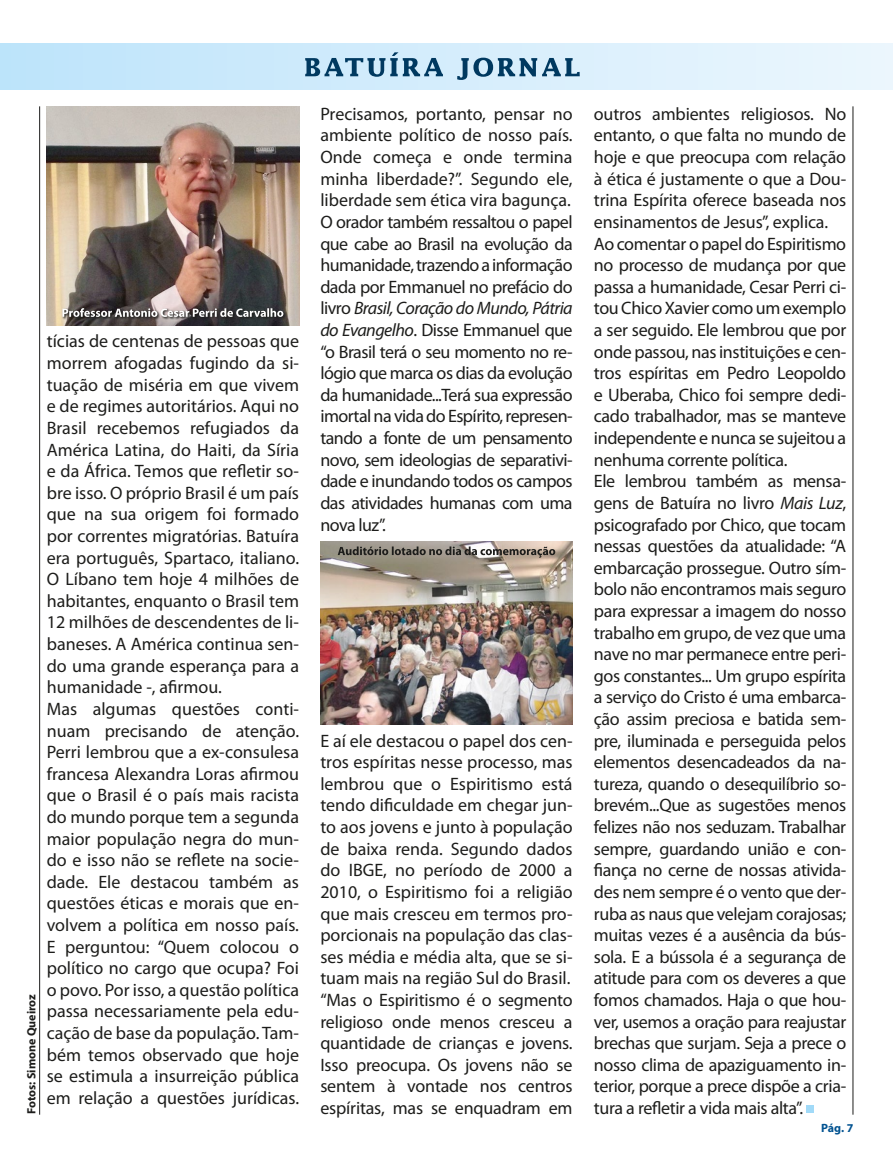
<style>
.page{position:relative;width:893px;height:1170px;background:#fff}
.page>*{position:absolute;margin:0;border:0;box-sizing:border-box;transform-origin:0 0}
.t1{font:18px/21.6px "Myriad Pro";letter-spacing:-.01em;color:#1d1d1b}
.t2{font:700 12px "Myriad Pro";color:#1d1d1b}
.t3{font:700 12px "Myriad Pro";color:#005290}
.s1{font-style:italic}
</style>
<div class="page">
<div style="left:0;top:44px;width:893px;height:45px;background:linear-gradient(to right,#bde4fa,#ecf6fd)"></div>
<hr style="left:853px;top:106px;width:1px;height:1008px;background:#1d1d1b">
<hr style="left:39px;top:106px;width:1px;height:1008px;background:#1d1d1b">
<svg style="left:305px;top:52px;width:138px;height:25px;background:#8cb0c8"></svg>
<svg style="left:457px;top:58px;width:123px;height:22px;background:#88abc2"></svg>
<div style="left:806px;top:1104px;width:8px;height:8px;background:#a1daf8"></div>
<img style="left:320px;top:541px;width:253px;height:183px">
<svg style="left:338px;top:546px;width:217px;height:11px;background:#847d75"></svg>
<img style="left:47px;top:106px;width:252px;height:219px">
<svg style="left:62px;top:307px;width:225px;height:13px"></svg>
<svg style="left:62px;top:308px;width:221px;height:9px"></svg>
<p class="t2" style="left:24px;top:1113px;width:121px;rotate:-90deg">Fotos: Simone Queiroz</p>
<p class="t1" style="left:47px;top:330px;width:254px">tícias de centenas de pessoas que morrem afogadas fugindo da si&shy;tuação de miséria em que vivem e de regimes autoritários. Aqui no<br>Brasil recebemos refugiados da<br>América Latina, do Haiti, da Síria e da África. Temos que refletir so&shy;bre isso. O próprio Brasil é um país que na sua origem foi formado por correntes migratórias. Batuíra era português, Spartaco, italiano.<br>O Líbano tem hoje 4 milhões de habitantes, enquanto o Brasil tem<br>12 milhões de descendentes de li&shy;baneses. A América continua sen&shy;do uma grande esperança para a humanidade -, afirmou.<br>Mas algumas questões conti&shy;nuam precisando de atenção.<br>Perri lembrou que a ex-consulesa francesa Alexandra Loras afirmou que o Brasil é o país mais racista do mundo porque tem a segunda maior população negra do mun&shy;do e isso não se reflete na socie&shy;dade. Ele destacou também as questões éticas e morais que en&shy;volvem a política em nosso país.<br>E perguntou: “Quem colocou o político no cargo que ocupa? Foi o povo. Por isso, a questão política passa necessariamente pela edu&shy;cação de base da população. Tam&shy;bém temos observado que hoje se estimula a insurreição pública em relação a questões jurídicas.</p>
<p class="t1" style="left:320px;top:103px;width:254px;text-align:justify">Precisamos, portanto, pensar no ambiente político de nosso país.<br>Onde começa e onde termina minha liberdade?”. Segundo ele, liberdade sem ética vira bagunça.<br>O orador também ressaltou o papel que cabe ao Brasil na evolução da humanidade, trazendo a informação dada por Emmanuel no prefácio do livro <span class="s1">Brasil, Coração do Mundo, Pátria do Evangelho</span>. Disse Emmanuel que “o Brasil terá o seu momento no re&shy;lógio que marca os dias da evolução da humanidade...Terá sua expressão imortal na vida do Espírito, represen&shy;tando a fonte de um pensamento novo, sem ideologias de separativi&shy;dade e inundando todos os campos das atividades humanas com uma nova luz”.</p>
<p class="t1" style="left:320px;top:729px;width:254px">E aí ele destacou o papel dos cen&shy;tros espíritas nesse processo, mas lembrou que o Espiritismo está tendo dificuldade em chegar jun&shy;to aos jovens e junto à população de baixa renda. Segundo dados do IBGE, no período de 2000 a<br>2010, o Espiritismo foi a religião que mais cresceu em termos pro&shy;porcionais na população das clas&shy;ses média e média alta, que se si&shy;tuam mais na região Sul do Brasil. “Mas o Espiritismo é o segmento religioso onde menos cresceu a quantidade de crianças e jovens.<br>Isso preocupa. Os jovens não se sentem à vontade nos centros espíritas, mas se enquadram em</p>
<p class="t1" style="left:594px;top:103px;width:254px">outros ambientes religiosos. No entanto, o que falta no mundo de hoje e que preocupa com relação à ética é justamente o que a Dou&shy;trina Espírita oferece baseada nos ensinamentos de Jesus”, explica.<br>Ao comentar o papel do Espiritismo no processo de mudança por que passa a humanidade, Cesar Perri ci&shy;tou Chico Xavier como um exemplo a ser seguido. Ele lembrou que por onde passou, nas instituições e cen&shy;tros espíritas em Pedro Leopoldo e Uberaba, Chico foi sempre dedi&shy;cado trabalhador, mas se manteve independente e nunca se sujeitou a nenhuma corrente política.<br>Ele lembrou também as mensa&shy;gens de Batuíra no livro <span class="s1">Mais Luz</span>, psicografado por Chico, que tocam nessas questões da atualidade: “A embarcação prossegue. Outro sím&shy;bolo não encontramos mais seguro para expressar a imagem do nosso trabalho em grupo, de vez que uma nave no mar permanece entre peri&shy;gos constantes... Um grupo espírita a serviço do Cristo é uma embarca&shy;ção assim preciosa e batida sem&shy;pre, iluminada e perseguida pelos elementos desencadeados da na&shy;tureza, quando o desequilíbrio so&shy;brevém...Que as sugestões menos felizes não nos seduzam. Trabalhar sempre, guardando união e con&shy;fiança no cerne de nossas ativida&shy;des nem sempre é o vento que der&shy;ruba as naus que velejam corajosas; muitas vezes é a ausência da bús&shy;sola. E a bússola é a segurança de atitude para com os deveres a que fomos chamados. Haja o que hou&shy;ver, usemos a oração para reajustar brechas que surjam. Seja a prece o nosso clima de apaziguamento in&shy;terior, porque a prece dispõe a cria-</p>
<p class="t1" style="left:594px;top:1096px;width:211px">tura a refletir a vida mais alta”.</p>
<p class="t3" style="left:821px;top:1120px;width:34px">Pág. 7</p>
</div>
